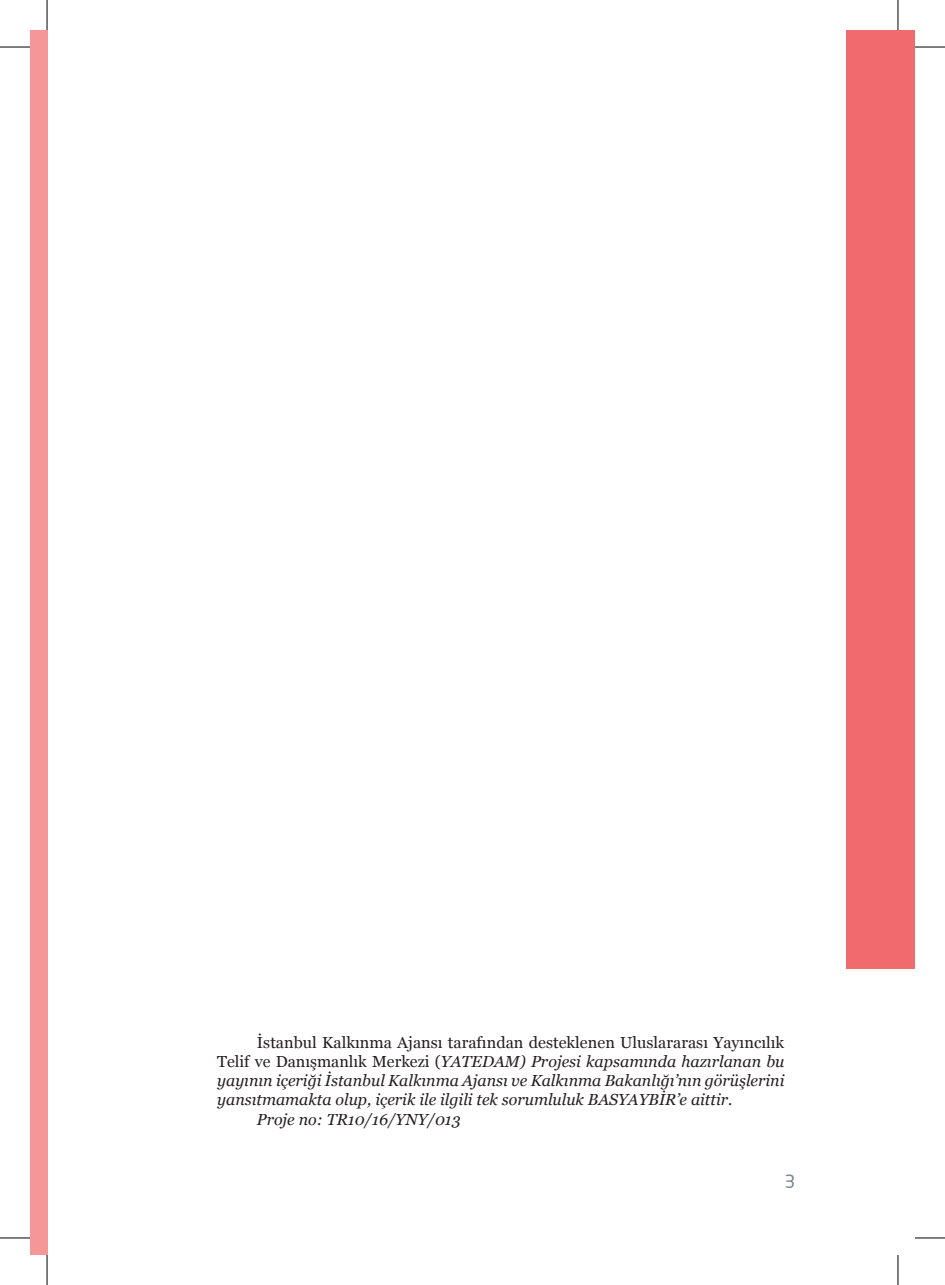
<style>
.page{position:relative;width:945px;height:1285px;background:#fff}
.page>*{position:absolute;margin:0;border:0;box-sizing:border-box;transform-origin:0 0}
.t1{font:18px "Neo Sans Pro";color:#7f8793}
.t2{font:italic 16px "Georgia";color:#231f20}
.t3{font:16px "Georgia";color:#231f20}
.s1{font-style:normal}
</style>
<div class="page">
<div style="left:846px;top:30px;width:68px;height:938px;background:#f16a6d"></div>
<div style="left:30px;top:30px;width:17px;height:1225px;background:#f59699"></div>
<hr style="left:0;top:47px;width:30px;height:1px;background:#000">
<hr style="left:914px;top:47px;width:30px;height:1px;background:#000">
<hr style="left:0;top:1237px;width:30px;height:1px;background:#000">
<hr style="left:914px;top:1237px;width:30px;height:1px;background:#000">
<hr style="left:47px;top:0;width:1px;height:30px;background:#000">
<hr style="left:47px;top:1255px;width:1px;height:30px;background:#000">
<hr style="left:897px;top:0;width:1px;height:30px;background:#000">
<hr style="left:897px;top:1255px;width:1px;height:30px;background:#000">
<p class="t3" style="left:257px;top:1030px;width:529px">İstanbul Kalkınma Ajansı tarafından desteklenen Uluslararası Yayıncılık</p>
<p class="t2" style="left:217px;top:1049px;width:568px"><span class="s1">Telif ve Danışmanlık Merkezi (</span>YATEDAM) Projesi kapsamında hazırlanan bu</p>
<p class="t2" style="left:217px;top:1069px;width:568px">yayının içeriği İstanbul Kalkınma Ajansı ve Kalkınma Bakanlığı’nın görüşlerini</p>
<p class="t2" style="left:217px;top:1088px;width:517px">yansıtmamakta olup, içerik ile ilgili tek sorumluluk BASYAYBİR’e aittir.</p>
<p class="t2" style="left:257px;top:1107px;width:205px">Proje no: TR10/16/YNY/013</p>
<p class="t1" style="left:784px;top:1170px;width:12px">3</p>
</div>
